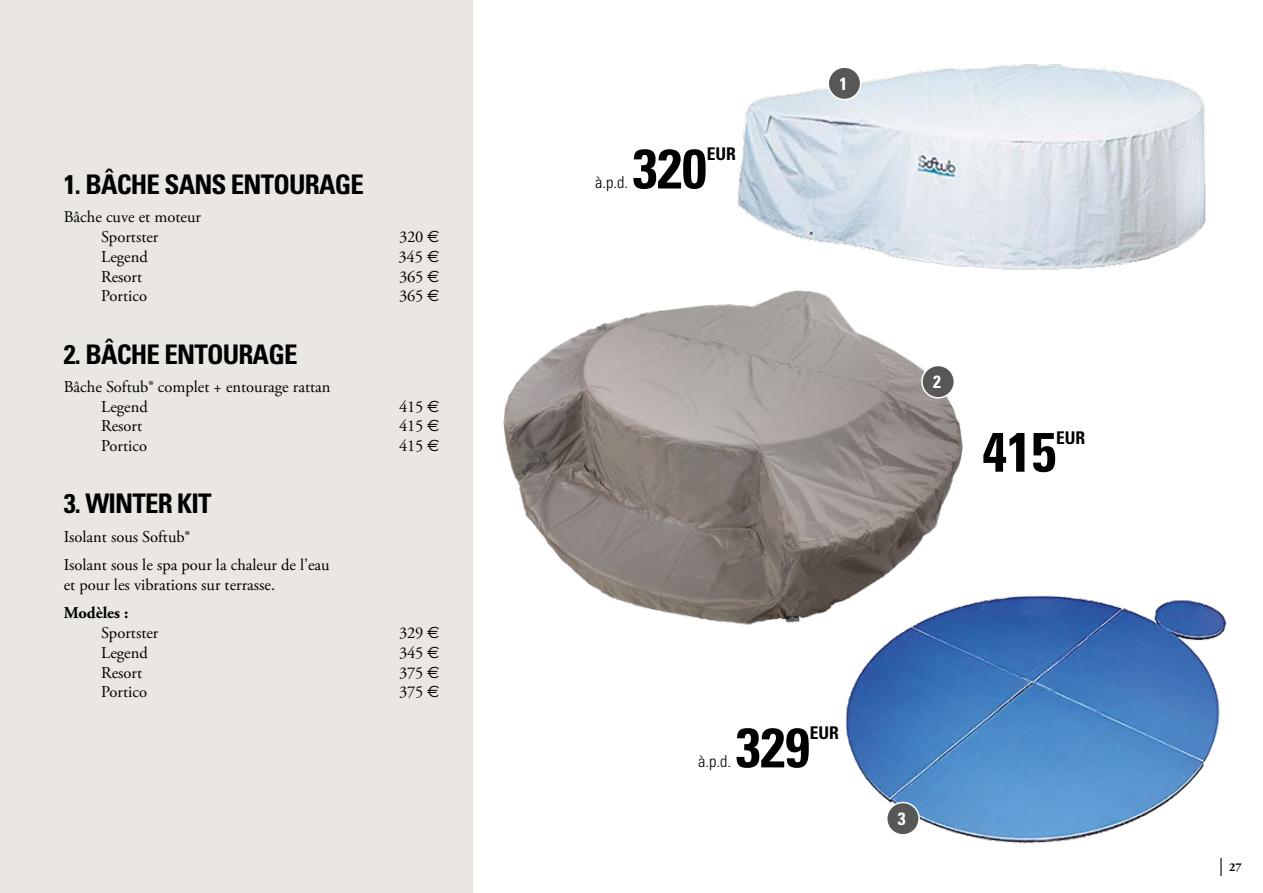
<style>
.page{position:relative;width:1263px;height:893px;background:#fff}
.page>*{position:absolute;margin:0;border:0;box-sizing:border-box;transform-origin:0 0}
.t1{font:700 condensed 55.5px "Univers LT Std";color:#000}
.t2{font:700 condensed 27px "Univers LT Std";letter-spacing:-.03em;color:#000}
.t3{font:700 condensed 17.7px "Univers LT Std";color:#fff}
.t4{font:700 condensed 17.55px "Univers LT Std";color:#000}
.t5{font:16.5px/19.8px "Adobe Garamond Pro";color:#000}
.t6{font:300 condensed 16.5px "Univers LT Std";color:#000}
.t7{font:700 16.5px "Adobe Garamond Pro";color:#000}
.t8{font:700 12px "Adobe Garamond";color:#000}
.s1{font-family:"Euro Sans"}
</style>
<div class="page">
<div style="left:0;top:0;width:472px;height:893px;background:#eae6e2"></div>
<svg style="left:1220px;top:858px;width:1px;height:18px"></svg>
<img style="left:503px;top:305px;width:460px;height:320px">
<img style="left:717px;top:64px;width:489px;height:241px">
<div style="left:828px;top:67px;width:33px;height:33px;background:#575756;border-radius:50%"></div>
<div style="left:827px;top:66px;width:34px;height:34px;border:1px solid #fff;border-radius:50%"></div>
<div style="left:922px;top:365px;width:32px;height:33px;background:#575756;border-radius:50%"></div>
<div style="left:921px;top:365px;width:34px;height:34px;border:1px solid #fff;border-radius:50%"></div>
<img style="left:833px;top:587px;width:394px;height:257px">
<div style="left:887px;top:802px;width:32px;height:33px;background:#575756;border-radius:50%"></div>
<div style="left:886px;top:802px;width:34px;height:34px;border:1px solid #fff;border-radius:50%"></div>
<p class="t2" style="left:64px;top:168px;width:302px">1. BÂCHE SANS ENTOURAGE</p>
<p class="t5" style="left:64px;top:208px;width:139px">Bâche cuve et moteur</p>
<p class="t5" style="left:101px;top:227px;width:59px">Sportster</p>
<p class="t5" style="left:399px;top:227px;width:42px">320 <span class="s1">€</span></p>
<p class="t5" style="left:101px;top:247px;width:48px">Legend</p>
<p class="t5" style="left:398px;top:247px;width:43px">345 <span class="s1">€</span></p>
<p class="t5" style="left:101px;top:267px;width:43px">Resort</p>
<p class="t5" style="left:399px;top:267px;width:42px">365 <span class="s1">€</span></p>
<p class="t5" style="left:101px;top:287px;width:47px">Portico</p>
<p class="t5" style="left:399px;top:287px;width:42px">365 <span class="s1">€</span></p>
<p class="t2" style="left:64px;top:337px;width:235px">2. BÂCHE ENTOURAGE</p>
<p class="t5" style="left:64px;top:377px;width:268px">Bâche Softub® complet + entourage rattan</p>
<p class="t5" style="left:101px;top:397px;width:48px">Legend</p>
<p class="t5" style="left:399px;top:397px;width:42px">415 <span class="s1">€</span></p>
<p class="t5" style="left:101px;top:417px;width:43px">Resort</p>
<p class="t5" style="left:399px;top:417px;width:42px">415 <span class="s1">€</span></p>
<p class="t5" style="left:101px;top:437px;width:47px">Portico</p>
<p class="t5" style="left:399px;top:437px;width:42px">415 <span class="s1">€</span></p>
<p class="t2" style="left:64px;top:487px;width:149px">3. WINTER KIT</p>
<p class="t5" style="left:64px;top:527px;width:128px">Isolant sous Softub®</p>
<p class="t5" style="left:64px;top:555px;width:267px">Isolant sous le spa pour la chaleur de l’eau et pour les vibrations sur terrasse.</p>
<p class="t7" style="left:64px;top:603px;width:66px">Modèles :</p>
<p class="t5" style="left:101px;top:623px;width:59px">Sportster</p>
<p class="t5" style="left:399px;top:623px;width:42px">329 <span class="s1">€</span></p>
<p class="t5" style="left:101px;top:643px;width:48px">Legend</p>
<p class="t5" style="left:399px;top:643px;width:42px">345 <span class="s1">€</span></p>
<p class="t5" style="left:101px;top:663px;width:43px">Resort</p>
<p class="t5" style="left:399px;top:663px;width:42px">375 <span class="s1">€</span></p>
<p class="t5" style="left:101px;top:683px;width:47px">Portico</p>
<p class="t5" style="left:399px;top:683px;width:42px">375 <span class="s1">€</span></p>
<p class="t1" style="left:633px;top:135px;width:75px">320</p>
<p class="t4" style="left:707px;top:143px;width:31px">EUR</p>
<p class="t6" style="left:595px;top:173px;width:34px">à.p.d.</p>
<p class="t3" style="left:839px;top:73px;width:9px">1</p>
<p class="t3" style="left:933px;top:371px;width:9px">2</p>
<p class="t1" style="left:982px;top:418px;width:75px">415</p>
<p class="t4" style="left:1056px;top:427px;width:31px">EUR</p>
<p class="t1" style="left:736px;top:714px;width:75px">329</p>
<p class="t4" style="left:810px;top:722px;width:31px">EUR</p>
<p class="t6" style="left:698px;top:752px;width:34px">à.p.d.</p>
<p class="t3" style="left:898px;top:808px;width:9px">3</p>
<p class="t8" style="left:1229px;top:861px;width:14px">27</p>
</div>
